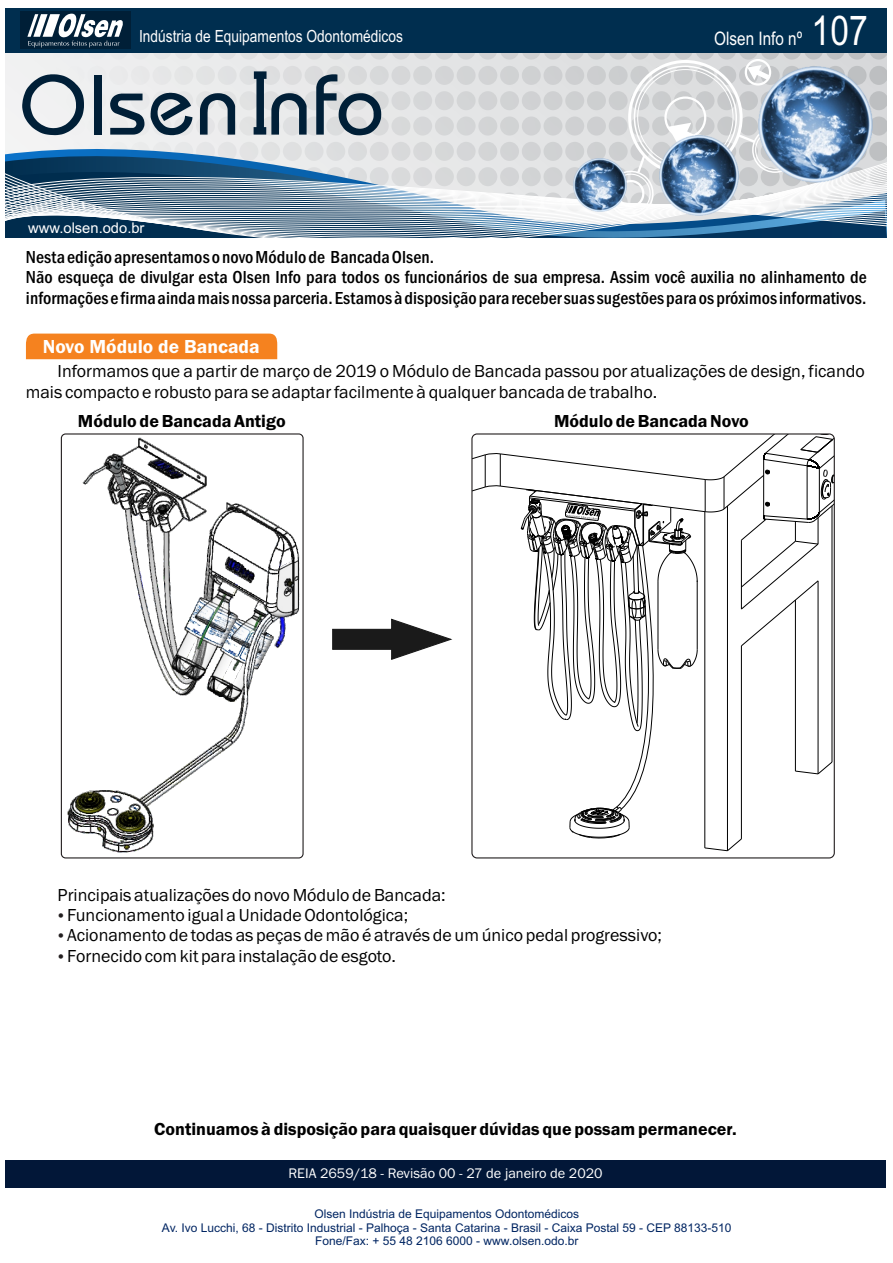
<style>
.page{position:relative;width:893px;height:1263px;background:#fff}
.page>*{position:absolute;margin:0;border:0;box-sizing:border-box;transform-origin:0 0}
.t1{font:88.65px "Opal";color:#001f37}
.t2{font:600 19.5px "Franklin Gothic";color:#fff}
.t3{font:18.6px "Arial Narrow";color:#fff}
.t4{font:18px/20.4px "Franklin Gothic";color:#000}
.t5{font:500 condensed 18px/20.4px "Franklin Gothic";letter-spacing:.005em;color:#000}
.t6{font:600 18px "Franklin Gothic";color:#000}
.t7{font:16.8px "Arial Narrow";color:#fff}
.t8{font:14.7px "Arial";color:#fff}
.t9{font:14.4px "Franklin Gothic";color:#fff}
.t10{font:12px/13.4px "Arial";color:#002562;text-align:center}
.s1{font-size:41.1px}
</style>
<div class="page">
<div style="left:5px;top:1160px;width:881px;height:28px;background:#021738"></div>
<div style="left:26px;top:334px;width:251px;height:25px;background:#f5821f"></div>
<svg style="left:5px;top:53px;width:881px;height:84px;background:#dfe0e1"></svg>
<svg style="left:5px;top:137px;width:881px;height:7px"></svg>
<svg style="left:5px;top:144px;width:881px;height:8px;background:#d4dadf"></svg>
<svg style="left:5px;top:152px;width:881px;height:3px;background:#a5bfd5"></svg>
<div style="left:5px;top:9px;width:881px;height:44px;background:#002e4f"></div>
<div style="left:628px;top:60px;width:115px;height:115px;border:3px solid #fff;border-radius:50%"></div>
<div style="left:634px;top:66px;width:103px;height:103px;border:2px solid #fff;border-radius:50%"></div>
<div style="left:755px;top:130px;width:40px;height:40px;border:1px solid #fff;border-radius:50%"></div>
<div style="left:664px;top:96px;width:42px;height:43px;border:2px solid #fff;border-radius:50%"></div>
<div style="left:745px;top:59px;width:26px;height:27px;border:2px solid #fff;border-radius:50%"></div>
<svg style="left:668px;top:123px;width:36px;height:13px"></svg>
<svg style="left:747px;top:65px;width:22px;height:15px"></svg>
<img style="left:758px;top:67px;width:115px;height:88px">
<img style="left:659px;top:136px;width:79px;height:19px">
<svg style="left:737px;top:134px;width:18px;height:9px"></svg>
<svg style="left:5px;top:155px;width:881px;height:82px;background:#8ba3b7"></svg>
<div style="left:256px;top:75px;width:8px;height:59px;background:#001f37"></div>
<div style="left:254px;top:71px;width:13px;height:8px;background:#001f37"></div>
<div style="left:254px;top:127px;width:12px;height:8px;background:#001f37"></div>
<div style="left:20px;top:12px;width:111px;height:37px;background:#001f37"></div>
<svg style="left:27px;top:13px;width:96px;height:35px"></svg>
<img style="left:61px;top:434px;width:242px;height:424px;border-radius:4px">
<div style="left:61px;top:433px;width:243px;height:425px;border:1px solid #231f20;border-radius:4px"></div>
<svg style="left:472px;top:434px;width:362px;height:417px"></svg>
<svg style="left:332px;top:618px;width:121px;height:42px"></svg>
<p class="t7" style="left:139px;top:30px;width:265px">Indústria de Equipamentos Odontomédicos</p>
<h1 class="t1" style="left:20px;top:74px;width:367px">Olsen nfo</h1>
<p class="t8" style="left:28px;top:222px;width:118px">www.olsen.odo.br</p>
<p class="t3" style="left:714px;top:32px;width:155px">Olsen Info nº <span class="s1">107</span></p>
<p class="t5" style="left:26px;top:248px;width:842px">Nesta edição apresentamos o novo Módulo de Bancada Olsen.<br>Não esqueça de divulgar esta Olsen Info para todos os funcionários de sua empresa. Assim você auxilia no alinhamento de informações e firma ainda mais nossa parceria. Estamos à disposição para receber suas sugestões para os próximos informativos.</p>
<p class="t2" style="left:43px;top:339px;width:218px">Novo Módulo de Bancada</p>
<p class="t4" style="left:26px;top:362px;width:841px;text-indent:32px">Informamos que a partir de março de 2019 o Módulo de Bancada passou por atualizações de design, ficando mais compacto e robusto para se adaptar facilmente à qualquer bancada de trabalho.</p>
<p class="t6" style="left:78px;top:414px;width:209px">Módulo de Bancada Antigo</p>
<p class="t6" style="left:554px;top:414px;width:196px">Módulo de Bancada Novo</p>
<p class="t4" style="left:67px;top:886px;width:596px;text-indent:-10px">Principais atualizações do novo Módulo de Bancada:<br>Funcionamento igual a Unidade Odontológica;<br>Acionamento de todas as peças de mão é através de um único pedal progressivo; Fornecido com kit para instalação de esgoto.</p>
<p class="t6" style="left:154px;top:1122px;width:584px">Continuamos à disposição para quaisquer dúvidas que possam permanecer.</p>
<p class="t9" style="left:288px;top:1168px;width:316px">REIA 2659/18 - Revisão 00 - 27 de janeiro de 2020</p>
<p class="t10" style="left:162px;top:1208px;width:571px">Olsen Indústria de Equipamentos Odontomédicos<br>Av. Ivo Lucchi, 68 - Distrito Industrial - Palhoça - Santa Catarina - Brasil - Caixa Postal 59 - CEP 88133-510<br>Fone/Fax: + 55 48 2106 6000 - www.olsen.odo.br</p>
</div>
